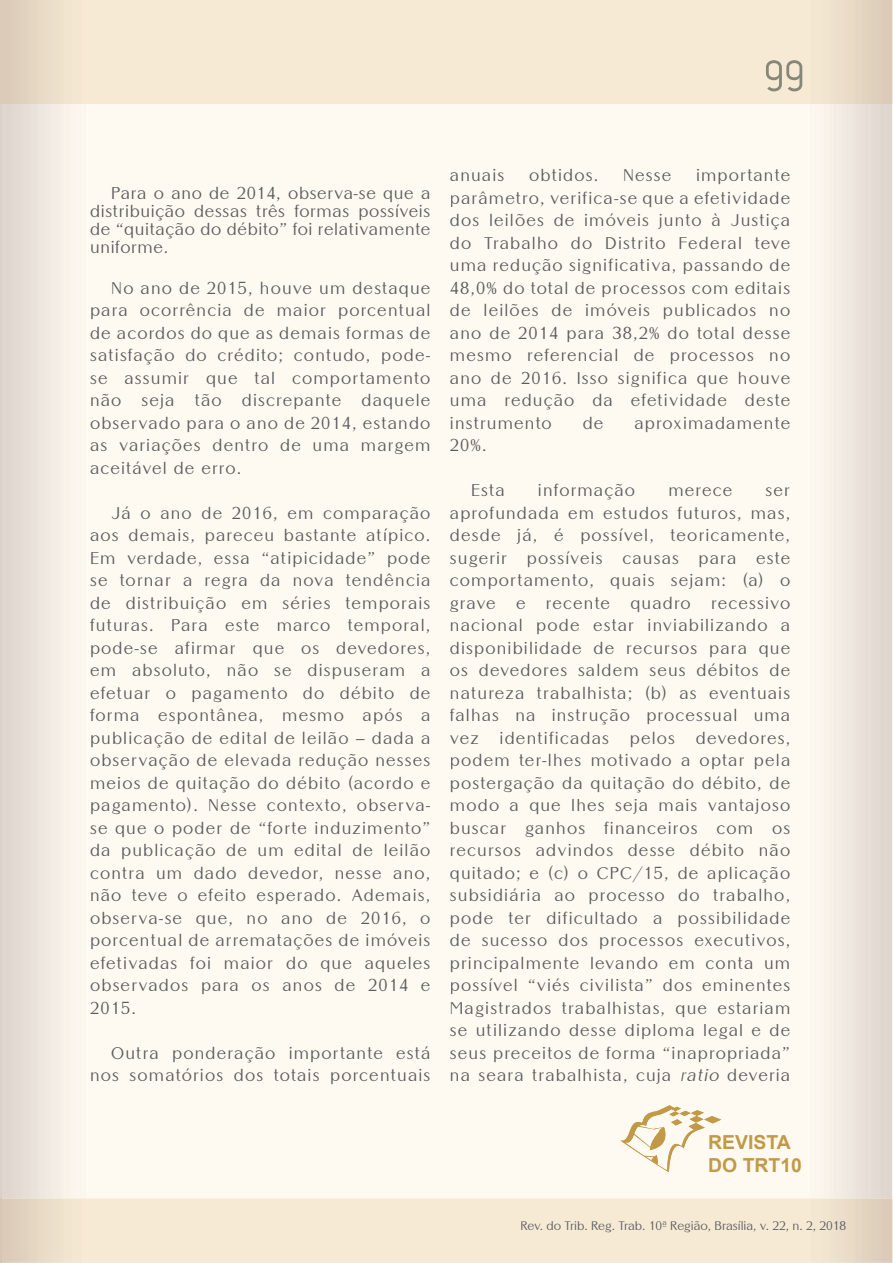
<style>
.page{position:relative;width:893px;height:1263px;background:#fff}
.page>*{position:absolute;margin:0;border:0;box-sizing:border-box;transform-origin:0 0}
.t1{font:700 19.35px/23.1px "Arial";color:#c29a47}
.t2{font:16.5px/22.5px "Altrincham";letter-spacing:.07em;color:#5c5d60;text-align:justify}
.t3{font:12px "Altrincham";color:#5c5d60}
.s1{font-style:italic}
.s2{color:#5c5c5e}
.s3{color:#59595b}
</style>
<div class="page">
<hr style="left:892px;top:104px;width:1px;height:1095px;background:#fffaf1">
<hr style="left:892px;top:1199px;width:1px;height:64px;background:#f7ead4">
<hr style="left:892px;top:0;width:1px;height:104px;background:#f7ead4">
<img style="left:766px;top:60px;width:36px;height:31px">
<svg style="left:620px;top:1105px;width:101px;height:69px"></svg>
<img style="left:709px;top:1135px;width:82px;height:14px">
<img style="left:709px;top:1158px;width:92px;height:14px">
<div style="left:521px;top:1221px;width:325px;height:11px;background:#f7ead4"></div>
<div style="left:113px;top:187px;width:317px;height:15px;background:#fffaf1"></div>
<div style="left:91px;top:204px;width:339px;height:16px;background:#fffaf1"></div>
<div style="left:91px;top:222px;width:339px;height:17px;background:#fffaf1"></div>
<div style="left:113px;top:281px;width:317px;height:16px;background:#fffaf1"></div>
<div style="left:91px;top:303px;width:339px;height:16px;background:#fffaf1"></div>
<div style="left:91px;top:326px;width:339px;height:16px;background:#fffaf1"></div>
<div style="left:91px;top:349px;width:339px;height:16px;background:#fffaf1"></div>
<div style="left:91px;top:371px;width:339px;height:16px;background:#fffaf1"></div>
<div style="left:91px;top:394px;width:339px;height:15px;background:#fffaf1"></div>
<div style="left:91px;top:416px;width:339px;height:16px;background:#fffaf1"></div>
<div style="left:91px;top:439px;width:339px;height:16px;background:#fffaf1"></div>
<div style="left:91px;top:461px;width:149px;height:13px;background:#fffaf1"></div>
<div style="left:112px;top:506px;width:318px;height:16px;background:#fffaf1"></div>
<div style="left:91px;top:529px;width:339px;height:15px;background:#fffaf1"></div>
<div style="left:91px;top:551px;width:339px;height:16px;background:#fffaf1"></div>
<div style="left:91px;top:574px;width:339px;height:15px;background:#fffaf1"></div>
<div style="left:91px;top:596px;width:339px;height:16px;background:#fffaf1"></div>
<div style="left:90px;top:619px;width:340px;height:15px;background:#fffaf1"></div>
<div style="left:91px;top:641px;width:339px;height:16px;background:#fffaf1"></div>
<div style="left:91px;top:664px;width:339px;height:15px;background:#fffaf1"></div>
<div style="left:91px;top:686px;width:339px;height:16px;background:#fffaf1"></div>
<div style="left:90px;top:709px;width:340px;height:15px;background:#fffaf1"></div>
<div style="left:91px;top:731px;width:339px;height:16px;background:#fffaf1"></div>
<div style="left:91px;top:754px;width:339px;height:16px;background:#fffaf1"></div>
<div style="left:91px;top:775px;width:339px;height:17px;background:#fffaf1"></div>
<div style="left:91px;top:797px;width:339px;height:17px;background:#fffaf1"></div>
<div style="left:91px;top:821px;width:339px;height:16px;background:#fffaf1"></div>
<div style="left:91px;top:844px;width:339px;height:16px;background:#fffaf1"></div>
<div style="left:91px;top:866px;width:339px;height:15px;background:#fffaf1"></div>
<div style="left:91px;top:889px;width:339px;height:15px;background:#fffaf1"></div>
<div style="left:91px;top:911px;width:339px;height:16px;background:#fffaf1"></div>
<div style="left:91px;top:934px;width:339px;height:16px;background:#fffaf1"></div>
<div style="left:91px;top:956px;width:339px;height:16px;background:#fffaf1"></div>
<div style="left:91px;top:979px;width:339px;height:15px;background:#fffaf1"></div>
<div style="left:112px;top:1046px;width:318px;height:16px;background:#fffaf1"></div>
<div style="left:91px;top:1069px;width:339px;height:15px;background:#fffaf1"></div>
<div style="left:450px;top:169px;width:340px;height:15px;background:#fffaf1"></div>
<div style="left:451px;top:191px;width:339px;height:16px;background:#fffaf1"></div>
<div style="left:450px;top:214px;width:340px;height:16px;background:#fffaf1"></div>
<div style="left:450px;top:237px;width:340px;height:12px;background:#fffaf1"></div>
<div style="left:451px;top:259px;width:339px;height:16px;background:#fffaf1"></div>
<div style="left:450px;top:281px;width:340px;height:16px;background:#fffaf1"></div>
<div style="left:450px;top:304px;width:340px;height:15px;background:#fffaf1"></div>
<div style="left:450px;top:326px;width:340px;height:16px;background:#fffaf1"></div>
<div style="left:451px;top:349px;width:339px;height:15px;background:#fffaf1"></div>
<div style="left:450px;top:371px;width:340px;height:16px;background:#fffaf1"></div>
<div style="left:451px;top:394px;width:339px;height:16px;background:#fffaf1"></div>
<div style="left:451px;top:417px;width:339px;height:15px;background:#fffaf1"></div>
<div style="left:472px;top:484px;width:318px;height:16px;background:#fffaf1"></div>
<div style="left:450px;top:506px;width:340px;height:16px;background:#fffaf1"></div>
<div style="left:450px;top:529px;width:340px;height:15px;background:#fffaf1"></div>
<div style="left:450px;top:551px;width:340px;height:16px;background:#fffaf1"></div>
<div style="left:450px;top:573px;width:340px;height:16px;background:#fffaf1"></div>
<div style="left:450px;top:597px;width:340px;height:15px;background:#fffaf1"></div>
<div style="left:451px;top:619px;width:339px;height:15px;background:#fffaf1"></div>
<div style="left:450px;top:642px;width:340px;height:15px;background:#fffaf1"></div>
<div style="left:450px;top:664px;width:340px;height:13px;background:#fffaf1"></div>
<div style="left:451px;top:685px;width:339px;height:16px;background:#fffaf1"></div>
<div style="left:450px;top:709px;width:340px;height:16px;background:#fffaf1"></div>
<div style="left:450px;top:731px;width:340px;height:16px;background:#fffaf1"></div>
<div style="left:451px;top:754px;width:339px;height:15px;background:#fffaf1"></div>
<div style="left:451px;top:776px;width:339px;height:16px;background:#fffaf1"></div>
<div style="left:451px;top:799px;width:339px;height:16px;background:#fffaf1"></div>
<div style="left:451px;top:821px;width:339px;height:16px;background:#fffaf1"></div>
<div style="left:451px;top:844px;width:339px;height:13px;background:#fffaf1"></div>
<div style="left:450px;top:865px;width:340px;height:17px;background:#fffaf1"></div>
<div style="left:450px;top:889px;width:340px;height:16px;background:#fffaf1"></div>
<div style="left:451px;top:912px;width:339px;height:15px;background:#fffaf1"></div>
<div style="left:450px;top:934px;width:340px;height:16px;background:#fffaf1"></div>
<div style="left:451px;top:957px;width:339px;height:15px;background:#fffaf1"></div>
<div style="left:451px;top:979px;width:339px;height:16px;background:#fffaf1"></div>
<div style="left:451px;top:1002px;width:339px;height:15px;background:#fffaf1"></div>
<div style="left:450px;top:1024px;width:340px;height:16px;background:#fffaf1"></div>
<div style="left:450px;top:1047px;width:340px;height:15px;background:#fffaf1"></div>
<div style="left:451px;top:1069px;width:221px;height:16px;background:#fffaf1"></div>
<img style="left:0;top:0;width:1px;height:1263px">
<p class="t2" style="left:90px;top:185px;width:342px;line-height:18px;text-indent:21px">Para o ano de 2014, observa-se que a distribuição dessas três formas possíveis de “quitação do débito” foi relativamente uniforme.</p>
<p class="t2" style="left:90px;top:277px;width:342px;text-indent:21px">No ano de 2015, houve um destaque para ocorrência de maior porcentual de acordos do que as demais formas de satisfação do crédito; contudo, pode&shy;se assumir que tal comportamento não seja tão discrepante daquele observado para o ano de 2014, estando as variações dentro de uma margem aceitável de erro.</p>
<p class="t2" style="left:90px;top:503px;width:342px;text-indent:21px">Já o ano de 2016, em comparação aos demais, pareceu bastante atípico.<br>Em verdade, essa “atipicidade” pode se tornar a regra da nova tendência de distribuição em séries temporais futuras. Para este marco temporal, pode-se afirmar que os devedores, em absoluto, não se dispuseram a efetuar o pagamento do débito de forma espontânea, mesmo após a publicação de edital de leilão – dada a observação de elevada redução nesses meios de quitação do débito (acordo e pagamento). Nesse contexto, observa&shy;se que o poder de “forte induzimento” da publicação de um edital de leilão contra um dado devedor, nesse ano, não teve o efeito esperado. Ademais, observa-se que, no ano de 2016, o porcentual de arrematações de imóveis efetivadas foi maior do que aqueles observados para os anos de 2014 e 2015.</p>
<p class="t2" style="left:90px;top:1043px;width:342px;text-align:right">Outra ponderação importante está nos somatórios dos totais porcentuais</p>
<p class="t2" style="left:450px;top:165px;width:56px">anuais</p>
<p class="t2" style="left:529px;top:165px;width:71px">obtidos.</p>
<p class="t2" style="left:623px;top:165px;width:50px">Nesse</p>
<p class="t2" style="left:450px;top:165px;width:342px;text-indent:246px">importante parâmetro, verifica-se que a efetividade dos leilões de imóveis junto à Justiça do Trabalho do Distrito Federal teve uma redução significativa, passando de 48,0% do total de processos com editais de leilões de imóveis publicados no ano de 2014 para 38,2% do total desse mesmo referencial de processos no ano de 2016. Isso significa que houve uma redução da efetividade deste instrumento</p>
<p class="t2" style="left:583px;top:413px;width:22px">de</p>
<p class="t2" style="left:634px;top:413px;width:157px">aproximadamente</p>
<p class="t2" style="left:450px;top:435px;width:38px">20%.</p>
<p class="t2" style="left:471px;top:480px;width:35px">Esta</p>
<p class="t2" style="left:538px;top:480px;width:99px">informação</p>
<p class="t2" style="left:668px;top:480px;width:66px">merece</p>
<p class="t2" style="left:450px;top:480px;width:342px;text-indent:316px">ser aprofundada em estudos futuros, mas, desde já, é possível, teoricamente, sugerir possíveis causas para este comportamento, quais sejam: (a) o grave e recente quadro recessivo nacional pode estar inviabilizando a disponibilidade de recursos para que os devedores saldem seus débitos de natureza trabalhista; (b) as eventuais falhas na instrução processual uma vez</p>
<p class="t2" style="left:500px;top:728px;width:111px">identificadas</p>
<p class="t2" style="left:630px;top:728px;width:47px">pelos</p>
<p class="t2" style="left:450px;top:728px;width:342px;text-indent:246px">devedores, podem ter-lhes motivado a optar pela postergação da quitação do débito, de modo a que lhes seja mais vantajoso buscar ganhos financeiros com os recursos advindos desse débito não quitado; e (c) o CPC/15, de aplicação subsidiária ao processo do trabalho, pode ter dificultado a possibilidade de sucesso dos processos executivos, principalmente levando em conta um possível “viés civilista” dos eminentes Magistrados trabalhistas, que estariam se utilizando desse diploma legal e de seus preceitos de forma “inapropriada” na seara trabalhista, cuja <span class="s1">ratio</span> deveria</p>
<p class="t1" style="left:708px;top:1131px;width:95px">REVISTA<br>DO TRT10</p>
<p class="t3" style="left:520px;top:1221px;width:327px">Rev. do Trib. Reg. Trab. 10ª Região, Brasília, v. 22, n. 2, <span class="s2">201</span><span class="s3">8</span></p>
</div>
